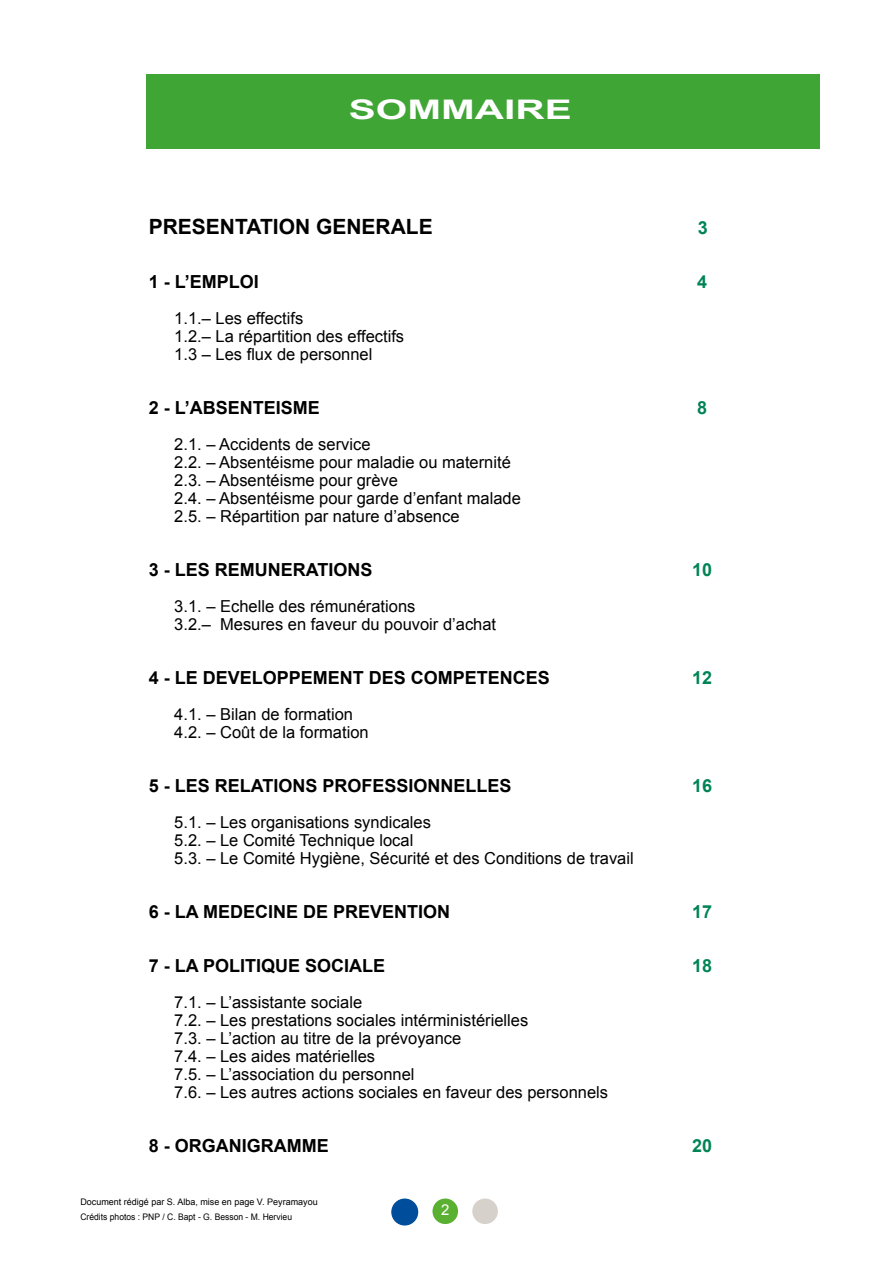
<style>
.page{position:relative;width:893px;height:1263px;background:#fff}
.page>*{position:absolute;margin:0;border:0;box-sizing:border-box;transform-origin:0 0}
.t1{font:700 27px "Arial";color:#fff;scale:1.5 1}
.t2{font:700 21px "Arial";color:#000}
.t3{font:700 18px "Arial";color:#000}
.t4{font:700 18px "Arial";color:#008455}
.t5{font:16.5px/18px "Arial";color:#000}
.t6{font:15px "Arial";color:#fff}
.t7{font:9px/15px "Arial";color:#000}
</style>
<div class="page">
<div style="left:472px;top:1198px;width:26px;height:26px;background:#d7d1cc;border-radius:50%"></div>
<div style="left:392px;top:1199px;width:25px;height:26px;background:#004e9b;border-radius:50%"></div>
<div style="left:391px;top:1198px;width:27px;height:27px;border:2px solid #004e9b;border-radius:50%"></div>
<div style="left:432px;top:1198px;width:26px;height:26px;background:#5ab031;border-radius:50%"></div>
<div style="left:146px;top:74px;width:673px;height:75px;background:#3fa535"></div>
<h1 class="t1" style="left:349px;top:92px;width:150px">SOMMAIRE</h1>
<p class="t2" style="left:149px;top:213px;width:285px">PRESENTATION GENERALE</p>
<p class="t4" style="left:698px;top:216px;width:12px">3</p>
<p class="t3" style="left:149px;top:270px;width:112px">1 - L’EMPLOI</p>
<p class="t4" style="left:697px;top:270px;width:12px">4</p>
<p class="t5" style="left:174px;top:309px;width:231px">1.1.– Les effectifs<br>1.2.– La répartition des effectifs<br>1.3 – Les flux de personnel</p>
<p class="t3" style="left:149px;top:396px;width:173px">2 - L’ABSENTEISME</p>
<p class="t4" style="left:697px;top:396px;width:12px">8</p>
<p class="t5" style="left:174px;top:435px;width:348px">2.1. – Accidents de service<br>2.2. – Absentéisme pour maladie ou maternité 2.3. – Absentéisme pour grève<br>2.4. – Absentéisme pour garde d’enfant malade 2.5. – Répartition par nature d’absence</p>
<p class="t3" style="left:149px;top:558px;width:225px">3 - LES REMUNERATIONS</p>
<p class="t4" style="left:692px;top:558px;width:22px">10</p>
<p class="t5" style="left:174px;top:597px;width:323px">3.1. – Echelle des rémunérations<br>3.2.– Mesures en faveur du pouvoir d’achat</p>
<p class="t3" style="left:149px;top:666px;width:403px">4 - LE DEVELOPPEMENT DES COMPETENCES</p>
<p class="t4" style="left:692px;top:666px;width:22px">12</p>
<p class="t5" style="left:174px;top:705px;width:196px">4.1. – Bilan de formation<br>4.2. – Coût de la formation</p>
<p class="t3" style="left:149px;top:774px;width:364px">5 - LES RELATIONS PROFESSIONNELLES</p>
<p class="t4" style="left:692px;top:774px;width:22px">16</p>
<p class="t5" style="left:174px;top:813px;width:461px">5.1. – Les organisations syndicales<br>5.2. – Le Comité Technique local<br>5.3. – Le Comité Hygiène, Sécurité et des Conditions de travail</p>
<p class="t3" style="left:149px;top:900px;width:303px">6 - LA MEDECINE DE PREVENTION</p>
<p class="t4" style="left:692px;top:900px;width:22px">17</p>
<p class="t3" style="left:149px;top:954px;width:238px">7 - LA POLITIQUE SOCIALE</p>
<p class="t4" style="left:692px;top:954px;width:22px">18</p>
<p class="t5" style="left:174px;top:993px;width:435px">7.1. – L’assistante sociale<br>7.2. – Les prestations sociales intérministérielles<br>7.3. – L’action au titre de la prévoyance<br>7.4. – Les aides matérielles<br>7.5. – L’association du personnel<br>7.6. – Les autres actions sociales en faveur des personnels</p>
<p class="t3" style="left:149px;top:1134px;width:181px">8 - ORGANIGRAMME</p>
<p class="t4" style="left:692px;top:1134px;width:22px">20</p>
<p class="t7" style="left:80px;top:1194px;width:239px">Document rédigé par S. Alba, mise en page V. Peyramayou<br>Crédits photos : PNP / C. Bapt - G. Besson - M. Hervieu</p>
<p class="t6" style="left:441px;top:1200px;width:10px">2</p>
</div>
